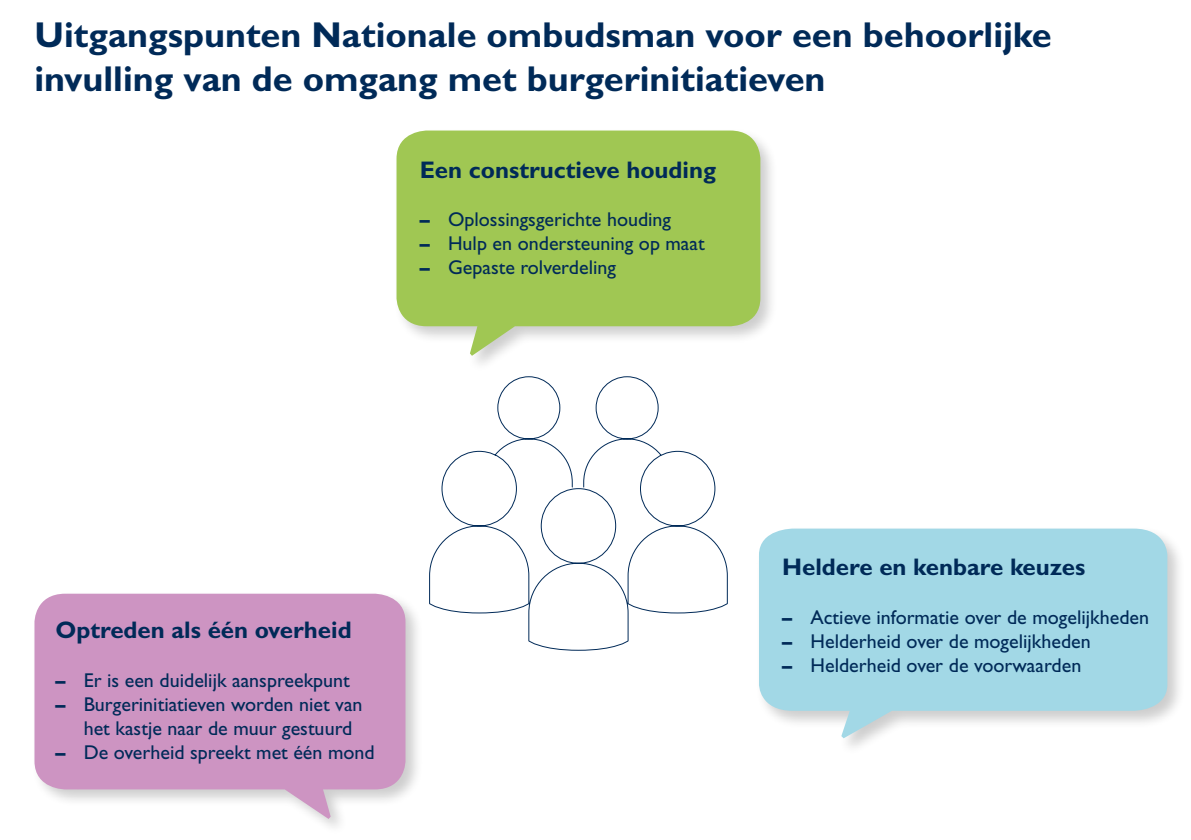
<style>
.page{position:relative;width:1191px;height:840px;background:#fff}
.page>*{position:absolute;margin:0;border:0;box-sizing:border-box;transform-origin:0 0}
.KOP_Blauw{font:700 36px/43.2px "Gill Sans Std";color:#002a58}
.Broodtekst_Wolk{font:700 24px "Gill Sans Std";color:#002a58}
.Broodtekst_Wolk-2{font:20px/24px "Gill Sans Std";color:#002a58}
.s1{font-weight:700}
</style>
<div class="page">
<div style="left:393px;top:127px;width:385px;height:245px;background:#000;opacity:.2"></div>
<svg style="left:396px;top:130px;width:364px;height:225px;background:#abcc68"></svg>
<div style="left:31px;top:589px;width:393px;height:246px;background:#000;opacity:.2"></div>
<svg style="left:34px;top:593px;width:371px;height:225px;background:#d1a0c8"></svg>
<svg style="left:429px;top:376px;width:299px;height:274px"></svg>
<div style="left:755px;top:524px;width:430px;height:231px;background:#000;opacity:.2"></div>
<svg style="left:759px;top:528px;width:408px;height:209px;background:#acdbe7"></svg>
<p class="KOP_Blauw" style="left:34px;top:14px;width:1018px">Uitgangspunten Nationale ombudsman voor een behoorlijke invulling van de omgang met burgerinitiatieven</p>
<p class="Broodtekst_Wolk" style="left:420px;top:156px;width:298px">Een constructieve houding</p>
<p class="Broodtekst_Wolk-2" style="left:420px;top:207px;width:253px"><span class="s1">–</span> Oplossingsgerichte houding</p>
<p class="Broodtekst_Wolk-2" style="left:420px;top:231px;width:286px"><span class="s1">–</span> Hulp en ondersteuning op maat</p>
<p class="Broodtekst_Wolk-2" style="left:420px;top:255px;width:198px"><span class="s1">–</span> Gepaste rolverdeling</p>
<p class="Broodtekst_Wolk" style="left:55px;top:615px;width:298px">Optreden als één overheid</p>
<p class="Broodtekst_Wolk-2" style="left:55px;top:667px;width:296px"><span class="s1">–</span> Er is een duidelijk aanspreekpunt</p>
<p class="Broodtekst_Wolk-2" style="left:84px;top:691px;width:280px;text-indent:-28px"><span class="s1">–</span> Burgerinitiatieven worden niet van het kastje naar de muur gestuurd</p>
<p class="Broodtekst_Wolk-2" style="left:55px;top:739px;width:321px"><span class="s1">–</span> De overheid spreekt met één mond</p>
<p class="Broodtekst_Wolk" style="left:782px;top:553px;width:305px">Heldere en kenbare keuzes</p>
<p class="Broodtekst_Wolk-2" style="left:782px;top:604px;width:368px"><span class="s1">–</span> Actieve informatie over de mogelijkheden</p>
<p class="Broodtekst_Wolk-2" style="left:782px;top:628px;width:310px"><span class="s1">–</span> Helderheid over de mogelijkheden</p>
<p class="Broodtekst_Wolk-2" style="left:782px;top:652px;width:301px"><span class="s1">–</span> Helderheid over de voorwaarden</p>
</div>
